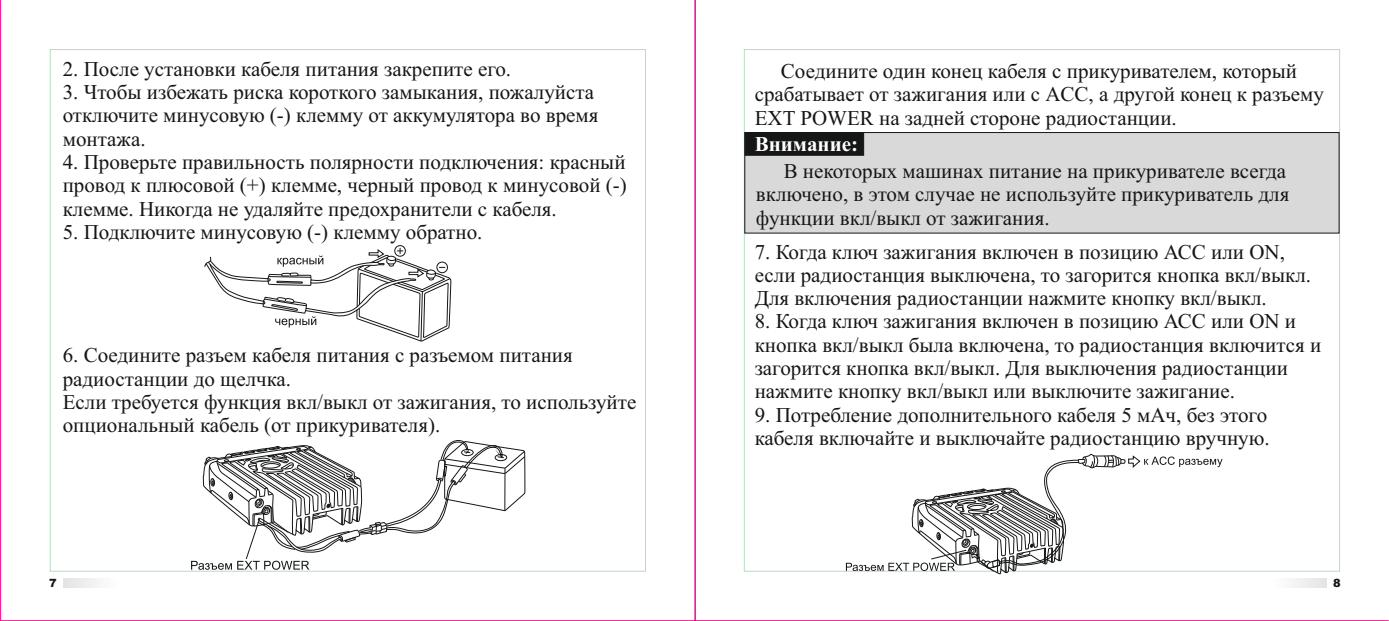
<style>
.page{position:relative;width:1389px;height:621px;background:#fff}
.page>*{position:absolute;margin:0;border:0;box-sizing:border-box;transform-origin:0 0}
.t1{font:21px/23.3px "Times New Roman";color:#151616}
.t2{font:700 21px "Times New Roman";color:#fff}
.t3{font:900 11.38px "Arial";color:#151616}
</style>
<div class="page">
<div style="left:744px;top:131px;width:596px;height:103px;background:#d9d9da"></div>
<svg style="left:744px;top:131px;width:121px;height:25px;background:#212222"></svg>
<div style="left:394px;top:245px;width:12px;height:11px;border:1px solid #151616;border-radius:50%"></div>
<svg style="left:204px;top:247px;width:248px;height:94px"></svg>
<svg style="left:191px;top:440px;width:335px;height:129px"></svg>
<svg style="left:846px;top:454px;width:377px;height:121px"></svg>
<svg style="left:1294px;top:578px;width:32px;height:8px"></svg>
<svg style="left:63px;top:578px;width:34px;height:8px"></svg>
<p class="t1" style="left:63px;top:59px;width:450px">2. После установки кабеля питания закрепите его.</p>
<p class="t1" style="left:63px;top:82px;width:537px">3. Чтобы избежать риска короткого замыкания, пожалуйста отключите минусовую (-) клемму от аккумулятора во время монтажа.</p>
<p class="t1" style="left:63px;top:152px;width:566px;text-align:justify">4. Проверьте правильность полярности подключения: красный провод к плюсовой (+) клемме, черный провод к минусовой (-) клемме. Никогда не удаляйте предохранители с кабеля.</p>
<p class="t1" style="left:63px;top:222px;width:421px">5. Подключите минусовую (-) клемму обратно.</p>
<p class="t1" style="left:63px;top:345px;width:575px">6. Соедините разъем кабеля питания с разъемом питания радиостанции до щелчка.<br>Если требуется функция вкл/выкл от зажигания, то используйте опциональный кабель (от прикуривателя).</p>
<p class="t1" style="left:755px;top:61px;width:571px;text-indent:26px">Соедините один конец кабеля с прикуривателем, который срабатывает от зажигания или с ACC, а другой конец к разъему<br>EXT POWER на задней стороне радиостанции.</p>
<p class="t2" style="left:755px;top:137px;width:105px">Внимание:</p>
<p class="t1" style="left:756px;top:161px;width:535px;text-indent:28px">В некоторых машинах питание на прикуривателе всегда включено, в этом случае не используйте прикуриватель для функции вкл/выкл от зажигания.</p>
<p class="t1" style="left:755px;top:241px;width:558px">7. Когда ключ зажигания включен в позицию АСС или ON, если радиостанция выключена, то загорится кнопка вкл/выкл.<br>Для включения радиостанции нажмите кнопку вкл/выкл.</p>
<p class="t1" style="left:755px;top:311px;width:568px">8. Когда ключ зажигания включен в позицию АСС или ON и кнопка вкл/выкл была включена, то радиостанция включится и загорится кнопка вкл/выкл. Для выключения радиостанции нажмите кнопку вкл/выкл или выключите зажигание.</p>
<p class="t1" style="left:755px;top:404px;width:516px">9. Потребление дополнительного кабеля 5 мАч, без этого кабеля включайте и выключайте радиостанцию вручную.</p>
<p class="t3" style="left:49px;top:578px;width:9px">7</p>
<p class="t3" style="left:1333px;top:578px;width:9px">8</p>
</div>
